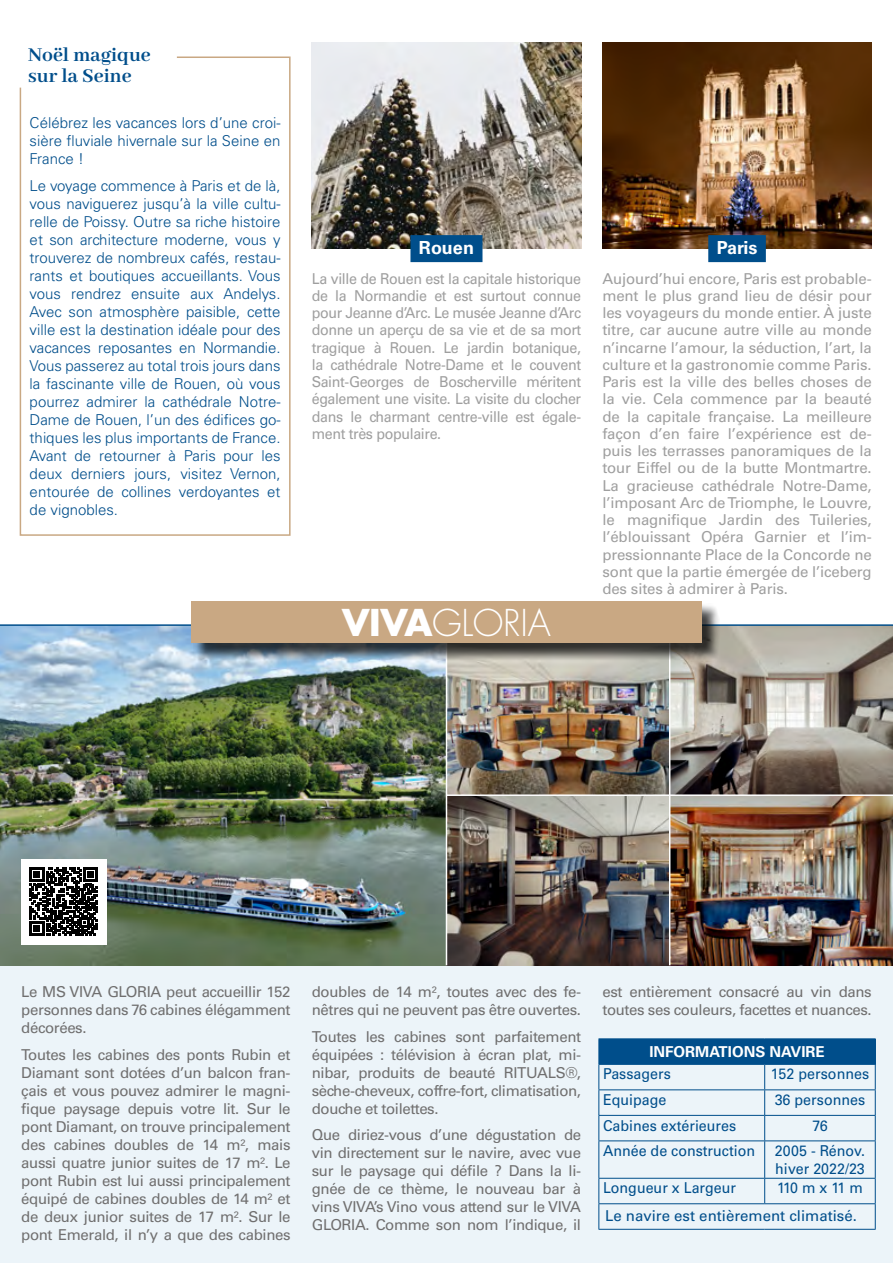
<style>
.page{position:relative;width:893px;height:1263px;background:#fff}
.page>*{position:absolute;margin:0;border:0;box-sizing:border-box;transform-origin:0 0}
.t1{font:300 36px "Futura Std";letter-spacing:-.01em;color:#fff}
.t2{font:700 21px/21px "Abhaya Libre";color:#004e8b}
.t3{font:700 18px "Univers LT Std";color:#fff}
.t4{font:15px/18px "Univers LT Std";letter-spacing:-.025em;color:#706f6f;text-align:justify}
.t5{font:300 15px/18px "Univers LT Std";color:#004e8b;text-align:justify}
.t6{font:15px/17.2px "Univers LT Std";letter-spacing:-.025em;color:#9f9f9f;text-align:justify}
.t7{font:15px/17.2px "Univers LT Std";letter-spacing:-.025em;color:#9f9f9f;text-align:justify;scale:.95 1}
.t8{font:15px/18px "Univers LT Std";color:#004e8b;scale:.95 1}
.t9{font:700 15px "Univers LT Std";color:#fff}
.s1{font-weight:700}
</style>
<div class="page">
<img style="left:312px;top:43px;width:269px;height:206px">
<div style="left:410px;top:235px;width:72px;height:27px;background:#004e8b"></div>
<img style="left:602px;top:43px;width:270px;height:206px">
<div style="left:708px;top:235px;width:58px;height:27px;background:#004e8b"></div>
<div style="left:20px;top:56px;width:271px;height:480px;border:2px solid #c9a883"></div>
<svg style="left:19px;top:56px;width:167px;height:41px"></svg>
<div style="left:0;top:964px;width:893px;height:299px;background:#ecf4f9"></div>
<div style="left:599px;top:1039px;width:276px;height:25px;background:#004e8b"></div>
<svg style="left:599px;top:1065px;width:276px;height:164px"></svg>
<hr style="left:598px;top:1089px;width:167px;height:1px;background:#004e8b">
<hr style="left:765px;top:1089px;width:111px;height:1px;background:#004e8b">
<hr style="left:598px;top:1115px;width:167px;height:1px;background:#004e8b">
<hr style="left:765px;top:1115px;width:111px;height:1px;background:#004e8b">
<svg style="left:764px;top:1065px;width:1px;height:75px"></svg>
<hr style="left:598px;top:1140px;width:167px;height:1px;background:#004e8b">
<hr style="left:598px;top:1141px;width:1px;height:37px;background:#004e8b">
<hr style="left:765px;top:1140px;width:111px;height:1px;background:#004e8b">
<hr style="left:764px;top:1141px;width:1px;height:37px;background:#004e8b">
<hr style="left:875px;top:1141px;width:1px;height:37px;background:#004e8b">
<hr style="left:598px;top:1178px;width:167px;height:1px;background:#004e8b">
<hr style="left:765px;top:1178px;width:111px;height:1px;background:#004e8b">
<svg style="left:764px;top:1178px;width:1px;height:25px"></svg>
<svg style="left:598px;top:1178px;width:1px;height:51px"></svg>
<svg style="left:875px;top:1178px;width:1px;height:51px"></svg>
<hr style="left:598px;top:1203px;width:167px;height:1px;background:#004e8b">
<hr style="left:765px;top:1203px;width:111px;height:1px;background:#004e8b">
<hr style="left:598px;top:1229px;width:167px;height:1px;background:#004e8b">
<hr style="left:765px;top:1229px;width:111px;height:1px;background:#004e8b">
<hr style="left:598px;top:1038px;width:167px;height:1px;background:#004e8b">
<svg style="left:598px;top:1039px;width:1px;height:101px"></svg>
<hr style="left:765px;top:1038px;width:111px;height:1px;background:#004e8b">
<svg style="left:875px;top:1039px;width:1px;height:101px"></svg>
<hr style="left:598px;top:1064px;width:167px;height:1px;background:#004e8b">
<hr style="left:765px;top:1064px;width:111px;height:1px;background:#004e8b">
<img style="left:0;top:626px;width:893px;height:339px">
<hr style="left:446px;top:794px;width:447px;height:2px;background:#fff">
<hr style="left:669px;top:625px;width:1px;height:340px;background:#fff">
<hr style="left:446px;top:625px;width:1px;height:340px;background:#fff">
<hr style="left:0;top:624px;width:893px;height:2px;background:#004e8b">
<div style="left:194px;top:603px;width:526px;height:59px;background:#000;opacity:.75"></div>
<div style="left:191px;top:601px;width:511px;height:42px;background:#c9a883"></div>
<div style="left:21px;top:859px;width:85px;height:85px;background:#fff"></div>
<svg style="left:30px;top:867px;width:68px;height:69px"></svg>
<h2 class="t2" style="left:28px;top:45px;width:124px">Noël magique sur la Seine</h2>
<p class="t5" style="left:30px;top:114px;width:252px">Célébrez les vacances lors d’une croi&shy;sière fluviale hivernale sur la Seine en France !</p>
<p class="t5" style="left:30px;top:177px;width:252px">Le voyage commence à Paris et de là, vous naviguerez jusqu’à la ville cultu&shy;relle de Poissy. Outre sa riche histoire et son architecture moderne, vous y trouverez de nombreux cafés, restau&shy;rants et boutiques accueillants. Vous vous rendrez ensuite aux Andelys.<br>Avec son atmosphère paisible, cette ville est la destination idéale pour des vacances reposantes en Normandie.<br>Vous passerez au total trois jours dans la fascinante ville de Rouen, où vous pourrez admirer la cathédrale Notre-Dame de Rouen, l’un des édifices go&shy;thiques les plus importants de France.<br>Avant de retourner à Paris pour les deux derniers jours, visitez Vernon, entourée de collines verdoyantes et de vignobles.</p>
<p class="t3" style="left:419px;top:237px;width:57px">Rouen</p>
<p class="t7" style="left:312px;top:270px;width:285px">La ville de Rouen est la capitale historique de la Normandie et est surtout connue pour Jeanne d’Arc. Le musée Jeanne d’Arc donne un aperçu de sa vie et de sa mort tragique à Rouen. Le jardin botanique, la cathédrale Notre-Dame et le couvent Saint-Georges de Boscherville méritent également une visite. La visite du clocher dans le charmant centre-ville est égale&shy;ment très populaire.</p>
<h1 class="t1" style="left:342px;top:601px;width:210px"><span class="s1">VIVA</span>GLORIA</h1>
<p class="t3" style="left:717px;top:237px;width:42px">Paris</p>
<p class="t6" style="left:602px;top:270px;width:271px">Aujourd’hui encore, Paris est probable&shy;ment le plus grand lieu de désir pour les voyageurs du monde entier. À juste titre, car aucune autre ville au monde n’incarne l’amour, la séduction, l’art, la culture et la gastronomie comme Paris.<br>Paris est la ville des belles choses de la vie. Cela commence par la beauté de la capitale française. La meilleure façon d’en faire l’expérience est de&shy;puis les terrasses panoramiques de la tour Eiffel ou de la butte Montmartre.<br>La gracieuse cathédrale Notre-Dame, l’imposant Arc de Triomphe, le Louvre, le magnifique Jardin des Tuileries, l’éblouissant Opéra Garnier et l’im&shy;pressionnante Place de la Concorde ne sont que la partie émergée de l’iceberg des sites à admirer à Paris.</p>
<p class="t4" style="left:21px;top:983px;width:271px">Le MS VIVA GLORIA peut accueillir 152 personnes dans 76 cabines élégamment décorées.</p>
<p class="t4" style="left:21px;top:1046px;width:271px">Toutes les cabines des ponts Rubin et Diamant sont dotées d’un balcon fran&shy;çais et vous pouvez admirer le magni&shy;fique paysage depuis votre lit. Sur le pont Diamant, on trouve principalement des cabines doubles de 14 m², mais aussi quatre junior suites de 17 m². Le pont Rubin est lui aussi principalement équipé de cabines doubles de 14 m² et de deux junior suites de 17 m². Sur le pont Emerald, il n’y a que des cabines</p>
<p class="t4" style="left:312px;top:983px;width:271px">doubles de 14 m², toutes avec des fe&shy;nêtres qui ne peuvent pas être ouvertes.</p>
<p class="t4" style="left:312px;top:1028px;width:271px">Toutes les cabines sont parfaitement équipées : télévision à écran plat, mi&shy;nibar, produits de beauté RITUALS®, sèche-cheveux, coffre-fort, climatisation, douche et toilettes.</p>
<p class="t4" style="left:312px;top:1126px;width:271px">Que diriez-vous d’une dégustation de vin directement sur le navire, avec vue sur le paysage qui défile ? Dans la li&shy;gnée de ce thème, le nouveau bar à vins VIVA’s Vino vous attend sur le VIVA GLORIA. Comme son nom l’indique, il</p>
<p class="t4" style="left:602px;top:983px;width:271px">est entièrement consacré au vin dans toutes ses couleurs, facettes et nuances.</p>
<p class="t9" style="left:649px;top:1043px;width:177px">INFORMATIONS NAVIRE</p>
<p class="t8" style="left:603px;top:1065px;width:73px">Passagers</p>
<p class="t8" style="left:771px;top:1065px;width:105px">152 personnes</p>
<p class="t8" style="left:603px;top:1091px;width:68px">Equipage</p>
<p class="t8" style="left:775px;top:1091px;width:97px">36 personnes</p>
<p class="t8" style="left:603px;top:1116px;width:142px">Cabines extérieures</p>
<p class="t8" style="left:812px;top:1116px;width:18px">76</p>
<p class="t8" style="left:603px;top:1142px;width:162px">Année de construction</p>
<p class="t8" style="left:775px;top:1142px;width:97px">2005 - Rénov. hiver 2022/23</p>
<p class="t8" style="left:603px;top:1179px;width:141px">Longueur x Largeur</p>
<p class="t8" style="left:605px;top:1174px;width:273px;line-height:27.6px;text-indent:172px">110 m x 11 m<br>Le navire est entièrement climatisé.</p>
</div>
